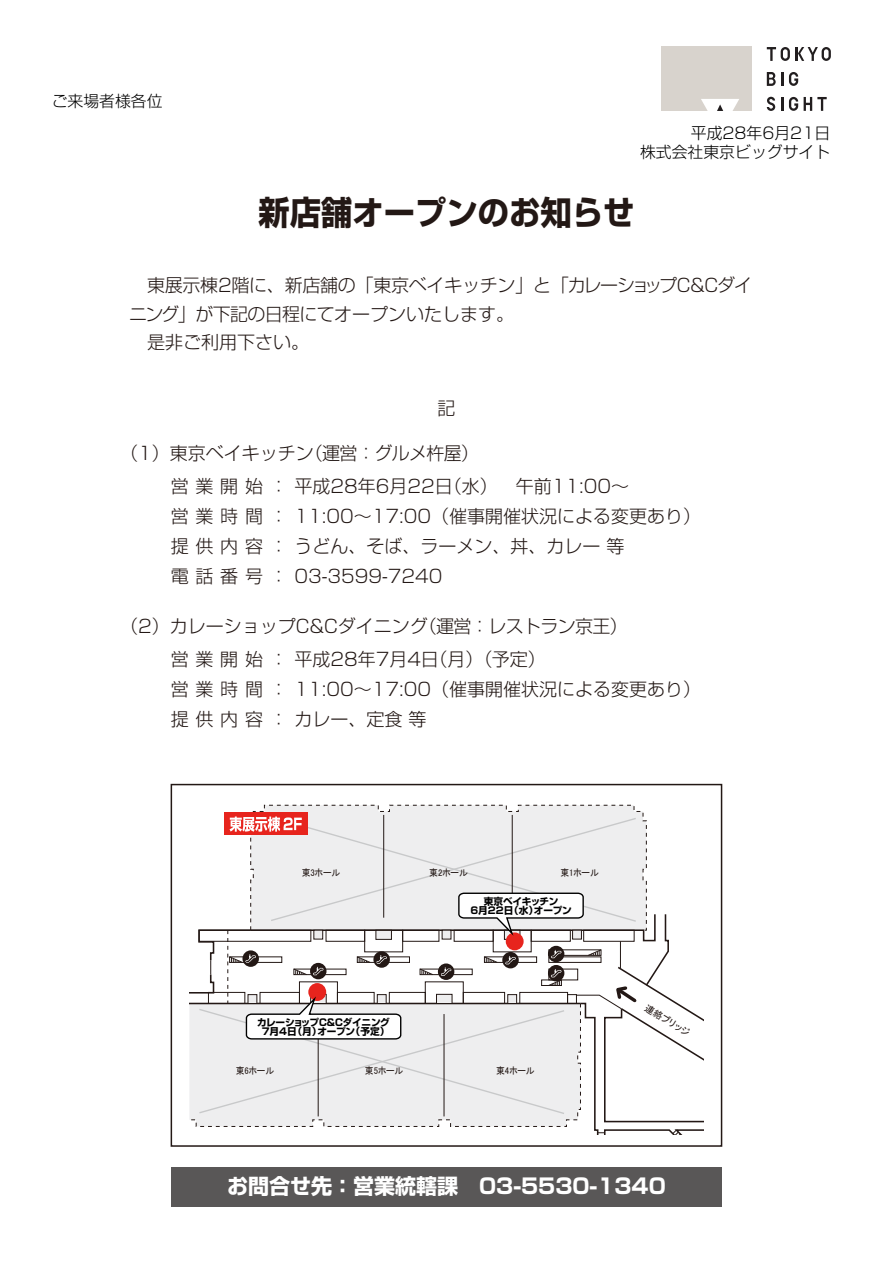
<style>
.page{position:relative;width:893px;height:1263px;background:#fff}
.page>*{position:absolute;margin:0;border:0;box-sizing:border-box;transform-origin:0 0}
.t1{font:700 33px "Shin Go Pro";color:#231815;scale:.95 1}
.t2{font:700 21px "Shin Go Pro";color:#fff}
.t3{font:300 18px/30.2px "Shin Go Pro";color:#231815}
.t4{font:300 15.9px/19px "Shin Go Pro";color:#000;text-align:right}
.t5{font:700 9.6px/9.8px "Shin Go Pro";letter-spacing:-.02em;color:#000;text-align:center}
.t6{font:9.6px "MS P Gothic";color:#231815;scale:.91 1}
.t7{font:9.6px "MS P Gothic";color:#231815}
</style>
<div class="page">
<div style="left:171px;top:1167px;width:551px;height:39px;background:#595757"></div>
<div style="left:662px;top:47px;width:90px;height:64px;background:#d8d3cd"></div>
<svg style="left:701px;top:99px;width:38px;height:12px"></svg>
<svg style="left:767px;top:47px;width:64px;height:14px"></svg>
<svg style="left:767px;top:72px;width:16px;height:14px"></svg>
<svg style="left:789px;top:72px;width:9px;height:14px"></svg>
<svg style="left:781px;top:97px;width:2px;height:14px"></svg>
<svg style="left:804px;top:97px;width:23px;height:14px"></svg>
<svg style="left:767px;top:97px;width:8px;height:14px"></svg>
<svg style="left:789px;top:97px;width:9px;height:14px"></svg>
<div style="left:171px;top:784px;width:551px;height:363px;border:2px solid #231815"></div>
<svg style="left:250px;top:804px;width:394px;height:11px;background:#e6e2e3"></svg>
<div style="left:224px;top:813px;width:83px;height:22px;background:#e7241d"></div>
<svg style="left:189px;top:815px;width:515px;height:320px"></svg>
<p class="t4" style="left:52px;top:89px;width:112px">ご来場者様各位</p>
<p class="t4" style="left:640px;top:121px;width:192px">平成28年6月21日<br>株式会社東京ビッグサイト</p>
<h1 class="t1" style="left:258px;top:186px;width:397px">新店舗オープンのお知らせ</h1>
<p class="t3" style="left:129px;top:269px;width:625px;line-height:28.5px">　東展示棟2階に、新店舗の「東京ベイキッチン」と「カレーショップC&amp;Cダイニング」が下記の日程にてオープンいたします。<br>　是非ご利用下さい。</p>
<p class="t3" style="left:437px;top:391px;width:19px">記</p>
<p class="t3" style="left:120px;top:436px;width:360px">（1）東京ベイキッチン（運営：グルメ杵屋）</p>
<p class="t3" style="left:171px;top:469px;width:460px">営業開始：平成28年6月22日（水）　午前11:00～</p>
<p class="t3" style="left:171px;top:499px;width:532px">営業時間： 11:00～17:00（催事開催状況による変更あり）提供内容：うどん、そば、ラーメン、丼、カレー 等<br>電話番号： 03-3599-7240</p>
<p class="t3" style="left:120px;top:609px;width:509px">（2）カレーショップC&amp;Cダイニング（運営：レストラン京王）</p>
<p class="t3" style="left:171px;top:642px;width:376px">営業開始：平成28年7月4日（月）（予定）</p>
<p class="t3" style="left:171px;top:672px;width:532px">営業時間： 11:00～17:00（催事開催状況による変更あり）提供内容：カレー、定食 等</p>
<p class="t6" style="left:302px;top:867px;width:44px">東3ホール</p>
<p class="t6" style="left:429px;top:867px;width:44px">東2ホール</p>
<p class="t6" style="left:560px;top:867px;width:44px">東1ホール</p>
<p class="t5" style="left:470px;top:895px;width:103px">東京ベイキッチン<br>6月22日（水）オープン</p>
<p class="t5" style="left:257px;top:1016px;width:134px">カレーショップC&amp;Cダイニング<br>7月4日（月）オープン（予定）</p>
<p class="t6" style="left:236px;top:1066px;width:44px">東6ホール</p>
<p class="t6" style="left:365px;top:1066px;width:44px">東5ホール</p>
<p class="t6" style="left:496px;top:1066px;width:44px">東4ホール</p>
<p class="t7" style="left:648px;top:1003px;width:52px;rotate:31deg">連絡ブリッジ</p>
<p class="t2" style="left:227px;top:1169px;width:440px">お問合せ先：営業統轄課　03-5530-1340</p>
</div>
